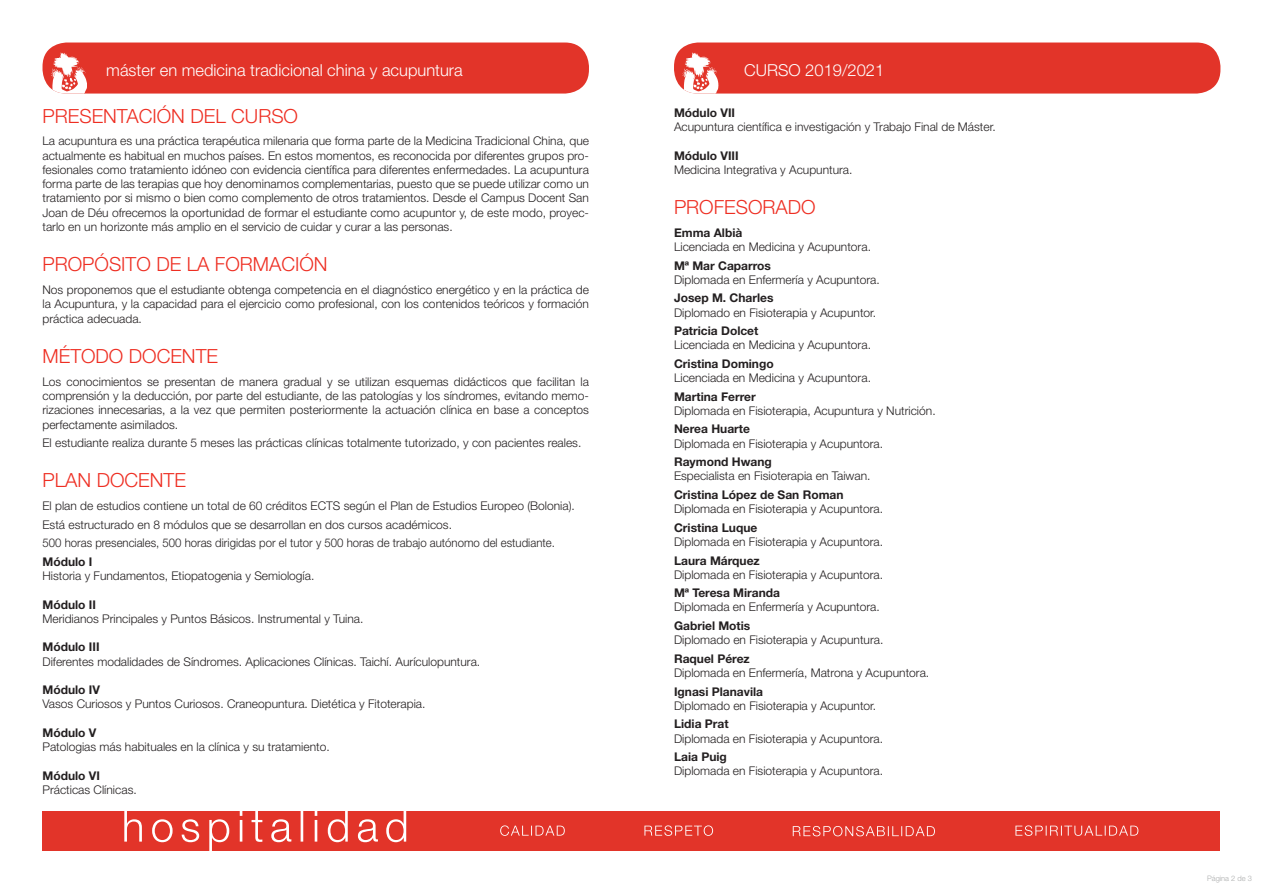
<style>
.page{position:relative;width:1263px;height:893px;background:#fff}
.page>*{position:absolute;margin:0;border:0;box-sizing:border-box;transform-origin:0 0}
.t1{font:300 19.5px "Helvetica Neue";color:#ee2e22}
.t2{font:300 16.5px "Helvetica Neue";color:#fff}
.t3{font:300 12px/14.2px "Helvetica Neue";color:#231f20;text-align:justify}
.t4{font:700 12px "Helvetica Neue";color:#231f20}
.t5{font:300 7.5px "Helvetica Neue";color:#aaacac}
</style>
<div class="page">
<div style="left:43px;top:43px;width:546px;height:51px;background:#e23429;border-radius:24px"></div>
<svg style="left:51px;top:52px;width:36px;height:42px"></svg>
<div style="left:674px;top:43px;width:546px;height:51px;background:#e23429;border-radius:24px"></div>
<svg style="left:683px;top:52px;width:36px;height:42px"></svg>
<div style="left:43px;top:811px;width:1177px;height:39px;background:#e23429"></div>
<svg style="left:124px;top:811px;width:282px;height:39px"></svg>
<svg style="left:500px;top:825px;width:65px;height:11px"></svg>
<svg style="left:644px;top:825px;width:69px;height:11px"></svg>
<svg style="left:793px;top:826px;width:142px;height:10px"></svg>
<svg style="left:1015px;top:825px;width:123px;height:11px"></svg>
<h2 class="t2" style="left:106px;top:60px;width:358px">máster en medicina tradicional china y acupuntura</h2>
<h2 class="t2" style="left:744px;top:60px;width:142px">CURSO 2019/2021</h2>
<h1 class="t1" style="left:43px;top:104px;width:257px">PRESENTACIÓN DEL CURSO</h1>
<p class="t3" style="left:43px;top:134px;width:548px">La acupuntura es una práctica terapéutica milenaria que forma parte de la Medicina Tradicional China, que actualmente es habitual en muchos países. En estos momentos, es reconocida por diferentes grupos pro&shy;fesionales como tratamiento idóneo con evidencia científica para diferentes enfermedades. La acupuntura forma parte de las terapias que hoy denominamos complementarias, puesto que se puede utilizar como un tratamiento por si mismo o bien como complemento de otros tratamientos. Desde el Campus Docent San Joan de Déu ofrecemos la oportunidad de formar el estudiante como acupuntor y, de este modo, proyec&shy;tarlo en un horizonte más amplio en el servicio de cuidar y curar a las personas.</p>
<h1 class="t1" style="left:43px;top:253px;width:287px">PROPÓSITO DE LA FORMACIÓN</h1>
<p class="t3" style="left:43px;top:282px;width:548px">Nos proponemos que el estudiante obtenga competencia en el diagnóstico energético y en la práctica de la Acupuntura, y la capacidad para el ejercicio como profesional, con los contenidos teóricos y formación práctica adecuada.</p>
<h1 class="t1" style="left:43px;top:344px;width:177px">MÉTODO DOCENTE</h1>
<p class="t3" style="left:43px;top:374px;width:548px">Los conocimientos se presentan de manera gradual y se utilizan esquemas didácticos que facilitan la comprensión y la deducción, por parte del estudiante, de las patologías y los síndromes, evitando memo&shy;rizaciones innecesarias, a la vez que permiten posteriormente la actuación clínica en base a conceptos perfectamente asimilados.</p>
<p class="t3" style="left:43px;top:435px;width:540px">El estudiante realiza durante 5 meses las prácticas clínicas totalmente tutorizado, y con pacientes reales.</p>
<h1 class="t1" style="left:43px;top:469px;width:145px">PLAN DOCENTE</h1>
<p class="t3" style="left:43px;top:496px;width:534px;line-height:18.5px;text-align:left">El plan de estudios contiene un total de 60 créditos ECTS según el Plan de Estudios Europeo (Bolonia).<br>Está estructurado en 8 módulos que se desarrollan en dos cursos académicos.<br>500 horas presenciales, 500 horas dirigidas por el tutor y 500 horas de trabajo autónomo del estudiante.</p>
<p class="t4" style="left:43px;top:554px;width:51px">Módulo I</p>
<p class="t3" style="left:43px;top:568px;width:273px">Historia y Fundamentos, Etiopatogenia y Semiología.</p>
<p class="t4" style="left:43px;top:597px;width:55px">Módulo II</p>
<p class="t3" style="left:43px;top:611px;width:322px">Meridianos Principales y Puntos Básicos. Instrumental y Tuina.</p>
<p class="t4" style="left:43px;top:639px;width:59px">Módulo III</p>
<p class="t3" style="left:43px;top:654px;width:439px">Diferentes modalidades de Síndromes. Aplicaciones Clínicas. Taichí. Aurículopuntura.</p>
<p class="t4" style="left:43px;top:682px;width:59px">Módulo IV</p>
<p class="t3" style="left:43px;top:697px;width:384px">Vasos Curiosos y Puntos Curiosos. Craneopuntura. Dietética y Fitoterapia.</p>
<p class="t4" style="left:43px;top:725px;width:55px">Módulo V</p>
<p class="t3" style="left:43px;top:739px;width:289px">Patologias más habituales en la clínica y su tratamiento.</p>
<p class="t4" style="left:43px;top:768px;width:59px">Módulo VI</p>
<p class="t3" style="left:43px;top:782px;width:96px">Prácticas Clínicas.</p>
<p class="t4" style="left:674px;top:105px;width:63px">Módulo VII</p>
<p class="t3" style="left:674px;top:119px;width:323px">Acupuntura científica e investigación y Trabajo Final de Máster.</p>
<p class="t4" style="left:674px;top:148px;width:66px">Módulo VIII</p>
<p class="t3" style="left:674px;top:162px;width:180px">Medicina Integrativa y Acupuntura.</p>
<h1 class="t1" style="left:674px;top:195px;width:143px">PROFESORADO</h1>
<p class="t4" style="left:674px;top:225px;width:70px">Emma Albià</p>
<p class="t3" style="left:674px;top:240px;width:198px">Licenciada en Medicina y Acupuntora.</p>
<p class="t4" style="left:674px;top:258px;width:99px">Mª Mar Caparros</p>
<p class="t3" style="left:674px;top:272px;width:207px">Diplomada en Enfermería y Acupuntora.</p>
<p class="t4" style="left:674px;top:291px;width:101px">Josep M. Charles</p>
<p class="t3" style="left:674px;top:305px;width:204px">Diplomado en Fisioterapia y Acupuntor.</p>
<p class="t4" style="left:674px;top:324px;width:86px">Patricia Dolcet</p>
<p class="t3" style="left:674px;top:338px;width:198px">Licenciada en Medicina y Acupuntora.</p>
<p class="t4" style="left:674px;top:356px;width:101px">Cristina Domingo</p>
<p class="t3" style="left:674px;top:371px;width:198px">Licenciada en Medicina y Acupuntora.</p>
<p class="t4" style="left:674px;top:389px;width:83px">Martina Ferrer</p>
<p class="t3" style="left:674px;top:403px;width:263px">Diplomada en Fisioterapia, Acupuntura y Nutrición.</p>
<p class="t4" style="left:674px;top:422px;width:78px">Nerea Huarte</p>
<p class="t3" style="left:674px;top:436px;width:211px">Diplomada en Fisioterapia y Acupuntora.</p>
<p class="t4" style="left:674px;top:455px;width:99px">Raymond Hwang</p>
<p class="t3" style="left:674px;top:469px;width:198px">Especialista en Fisioterapia en Taiwan.</p>
<p class="t4" style="left:674px;top:487px;width:171px">Cristina López de San Roman</p>
<p class="t3" style="left:674px;top:502px;width:211px">Diplomada en Fisioterapia y Acupuntora.</p>
<p class="t4" style="left:674px;top:520px;width:85px">Cristina Luque</p>
<p class="t3" style="left:674px;top:534px;width:211px">Diplomada en Fisioterapia y Acupuntora.</p>
<p class="t4" style="left:674px;top:553px;width:87px">Laura Márquez</p>
<p class="t3" style="left:674px;top:567px;width:211px">Diplomada en Fisioterapia y Acupuntora.</p>
<p class="t4" style="left:674px;top:585px;width:108px">Mª Teresa Miranda</p>
<p class="t3" style="left:674px;top:600px;width:207px">Diplomada en Enfermería y Acupuntora.</p>
<p class="t4" style="left:674px;top:618px;width:78px">Gabriel Motis</p>
<p class="t3" style="left:674px;top:633px;width:211px">Diplomado en Fisioterapia y Acupuntura.</p>
<p class="t4" style="left:674px;top:651px;width:77px">Raquel Pérez</p>
<p class="t3" style="left:674px;top:665px;width:257px">Diplomada en Enfermería, Matrona y Acupuntora.</p>
<p class="t4" style="left:674px;top:684px;width:91px">Ignasi Planavila</p>
<p class="t3" style="left:674px;top:698px;width:204px">Diplomado en Fisioterapia y Acupuntor.</p>
<p class="t4" style="left:674px;top:716px;width:56px">Lidia Prat</p>
<p class="t3" style="left:674px;top:731px;width:211px">Diplomada en Fisioterapia y Acupuntora.</p>
<p class="t4" style="left:674px;top:749px;width:54px">Laia Puig</p>
<p class="t3" style="left:674px;top:764px;width:211px">Diplomada en Fisioterapia y Acupuntora.</p>
<p class="t5" style="left:1207px;top:874px;width:46px">Página 2 de 3</p>
</div>
